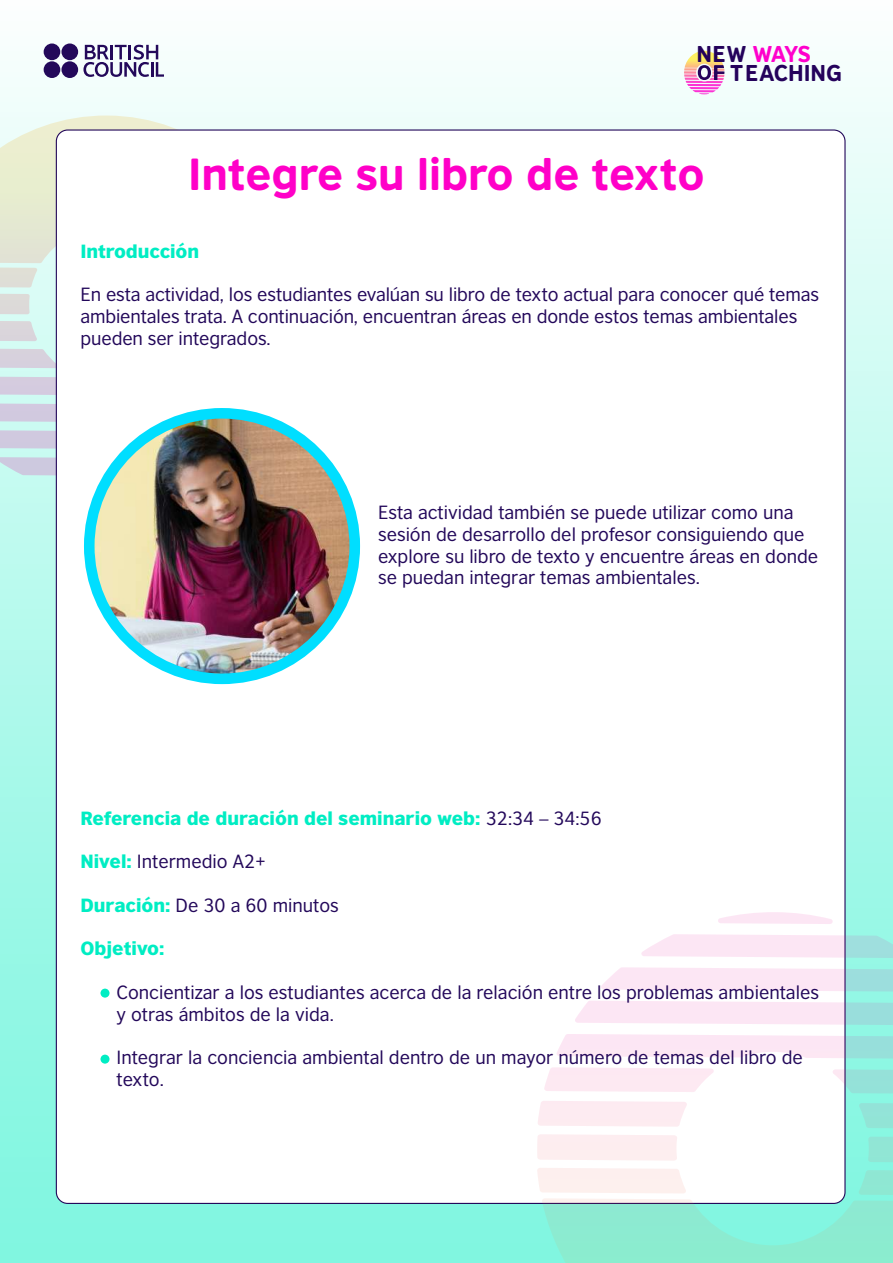
<style>
.page{position:relative;width:893px;height:1263px;background:#fff}
.page>*{position:absolute;margin:0;border:0;box-sizing:border-box;transform-origin:0 0}
.t1{font:42.45px "British Council Sans Headline";color:#ff00c8}
.t2{font:21.6px/18.5px "British Council Sans Headline";color:#24025b}
.t3{font:18px/21.6px "British Council Sans";color:#23085a}
.t4{font:900 18px "British Council Sans";color:#00edc3}
.s1{color:#f0c}
.s2{font-weight:400;color:#23085a}
.s3{font-weight:900;color:#00edc3}
</style>
<div class="page">
<div style="left:0;top:0;width:893px;height:1263px;background:linear-gradient(to bottom,#f8fefd,#79f6de)"></div>
<svg style="left:0;top:430px;width:56px;height:20px"></svg>
<svg style="left:0;top:457px;width:56px;height:19px"></svg>
<svg style="left:0;top:116px;width:295px;height:254px;background:#e0e9dd"></svg>
<svg style="left:0;top:403px;width:56px;height:20px"></svg>
<svg style="left:0;top:376px;width:56px;height:20px"></svg>
<svg style="left:83px;top:45px;width:81px;height:32px"></svg>
<div style="left:44px;top:61px;width:16px;height:17px;background:#23095a;border-radius:50%"></div>
<div style="left:61px;top:61px;width:17px;height:17px;background:#23095a;border-radius:50%"></div>
<div style="left:44px;top:44px;width:16px;height:16px;background:#23095a;border-radius:50%"></div>
<div style="left:61px;top:44px;width:17px;height:16px;background:#23095a;border-radius:50%"></div>
<div style="left:56px;top:130px;width:789px;height:1073px;background:#fff;border-radius:11px"></div>
<svg style="left:601px;top:967px;width:292px;height:25px;background:#ebe7f1"></svg>
<svg style="left:544px;top:1067px;width:170px;height:25px;background:#fdebf3"></svg>
<svg style="left:833px;top:1069px;width:60px;height:25px"></svg>
<svg style="left:641px;top:934px;width:252px;height:24px;background:#e9e6f0"></svg>
<svg style="left:537px;top:1101px;width:356px;height:162px"></svg>
<svg style="left:575px;top:1000px;width:318px;height:25px;background:#ece7f1"></svg>
<svg style="left:557px;top:1034px;width:336px;height:25px;background:#ede8f1"></svg>
<svg style="left:718px;top:912px;width:115px;height:12px"></svg>
<svg style="left:684px;top:51px;width:40px;height:43px"></svg>
<div style="left:100px;top:989px;width:10px;height:9px;background:#00edc3;border-radius:50%"></div>
<div style="left:100px;top:1055px;width:10px;height:9px;background:#00edc3;border-radius:50%"></div>
<img style="left:89px;top:414px;width:266px;height:265px">
<div style="left:84px;top:408px;width:276px;height:276px;border:11px solid #00deff;border-radius:50%"></div>
<p class="t2" style="left:730px;top:44px;width:113px;text-indent:-34px">NEW <span class="s1">WAYS<br></span>TEACHING</p>
<h1 class="t1" style="left:188px;top:141px;width:518px">Integre su libro de texto</h1>
<p class="t4" style="left:80px;top:235px;width:120px">Introducción</p>
<p class="t3" style="left:80px;top:282px;width:740px">En esta actividad, los estudiantes evalúan su libro de texto actual para conocer qué temas ambientales trata. A continuación, encuentran áreas en donde estos temas ambientales pueden ser integrados.</p>
<p class="t3" style="left:378px;top:500px;width:442px">Esta actividad también se puede utilizar como una sesión de desarrollo del profesor consiguiendo que explore su libro de texto y encuentre áreas en donde se puedan integrar temas ambientales.</p>
<p class="t4" style="left:80px;top:802px;width:523px">Referencia de duración del seminario web: <span class="s2">32:34 – 34:56</span></p>
<p class="t3" style="left:80px;top:849px;width:187px"><span class="s3">Nivel:</span> Intermedio A2+</p>
<p class="t3" style="left:80px;top:892px;width:260px"><span class="s3">Duración:</span> De 30 a 60 minutos</p>
<p class="t4" style="left:80px;top:931px;width:86px">Objetivo:</p>
<p class="t3" style="left:116px;top:980px;width:704px">Concientizar a los estudiantes acerca de la relación entre los problemas ambientales y otras ámbitos de la vida.</p>
<p class="t3" style="left:116px;top:1045px;width:688px">Integrar la conciencia ambiental dentro de un mayor número de temas del libro de texto.</p>
</div>
